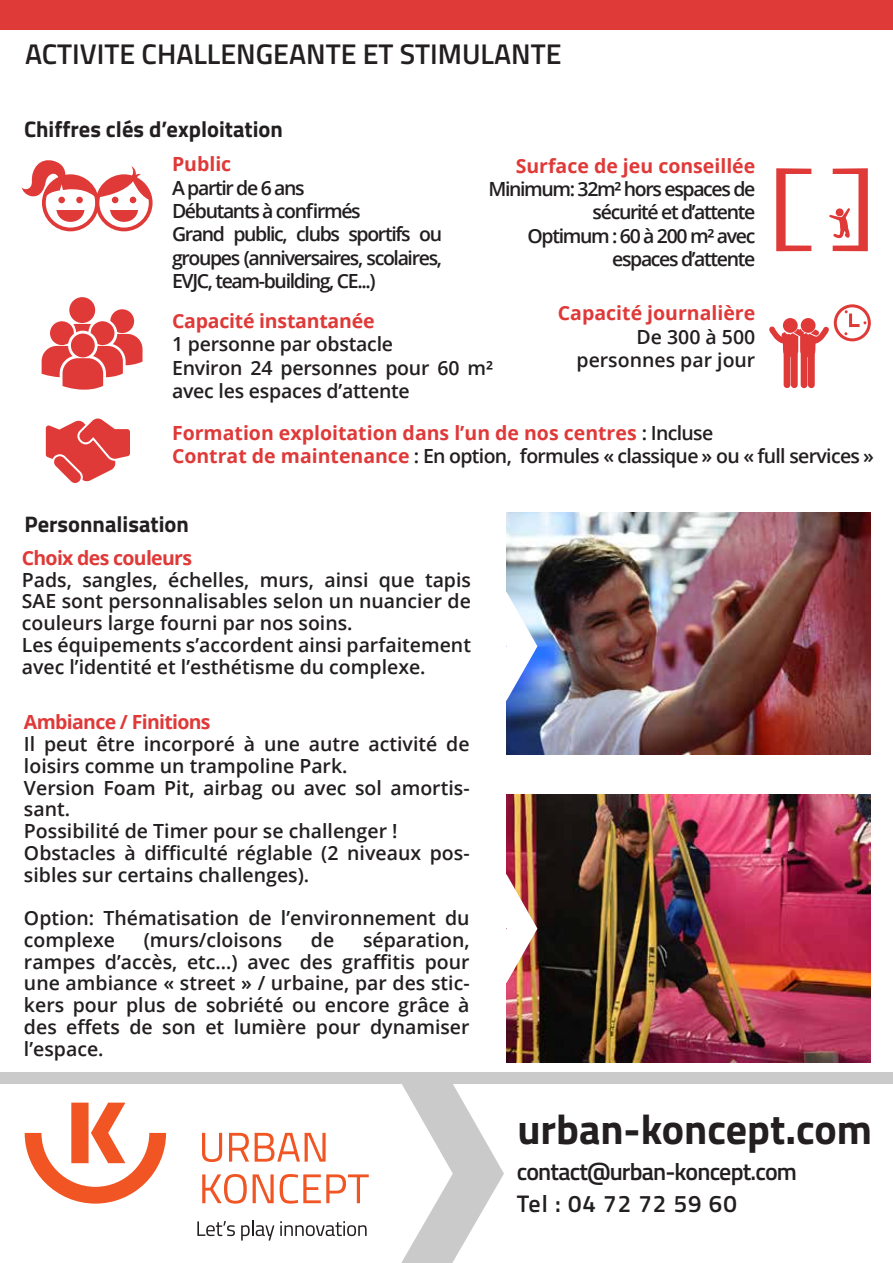
<style>
.page{position:relative;width:893px;height:1263px;background:#fff}
.page>*{position:absolute;margin:0;border:0;box-sizing:border-box;transform-origin:0 0}
.t1{font:700 42px "Titillium Web";color:#231f20}
.t2{font:600 28.5px "Titillium Web";color:#231f20}
.t3{font:600 24px "Titillium Web";letter-spacing:-.035em;color:#231f20}
.t4{font:600 24px "Titillium Web";letter-spacing:.04em;color:#231f20}
.t5{font:700 22.5px "Titillium Web";color:#231f20}
.t6{font:600 19.5px/21.8px "Open Sans";color:#231f20}
.t7{font:600 19.5px/23.4px "Open Sans";letter-spacing:-.07em;color:#231f20}
.t8{font:700 19.5px/23.4px "Open Sans";color:#df3938}
.t9{font:700 19.5px "Open Sans";letter-spacing:-.035em;color:#df3938}
.s1{font-weight:600;color:#231f20}
</style>
<div class="page">
<img style="left:507px;top:794px;width:364px;height:269px">
<div style="left:0;top:1072px;width:893px;height:12px;background:#cacaca"></div>
<svg style="left:202px;top:1133px;width:20px;height:29px"></svg>
<svg style="left:229px;top:1133px;width:20px;height:28px"></svg>
<svg style="left:255px;top:1133px;width:71px;height:28px"></svg>
<svg style="left:202px;top:1174px;width:45px;height:29px"></svg>
<svg style="left:253px;top:1174px;width:21px;height:29px"></svg>
<svg style="left:280px;top:1174px;width:89px;height:29px"></svg>
<svg style="left:25px;top:1103px;width:141px;height:100px"></svg>
<svg style="left:197px;top:1221px;width:38px;height:15px"></svg>
<svg style="left:241px;top:1221px;width:33px;height:19px"></svg>
<svg style="left:280px;top:1221px;width:87px;height:15px"></svg>
<svg style="left:22px;top:160px;width:131px;height:71px"></svg>
<div style="left:834px;top:304px;width:37px;height:37px;border:3px solid #df3938;border-radius:50%"></div>
<div style="left:838px;top:309px;width:28px;height:28px;border:3px dashed #df3938;border-radius:50%"></div>
<svg style="left:847px;top:311px;width:15px;height:18px"></svg>
<svg style="left:42px;top:297px;width:100px;height:93px"></svg>
<div style="left:0;top:0;width:893px;height:30px;background:#df3938"></div>
<div style="left:801px;top:318px;width:14px;height:15px;background:#df3938;border-radius:50%"></div>
<div style="left:783px;top:318px;width:15px;height:15px;background:#df3938;border-radius:50%"></div>
<svg style="left:769px;top:326px;width:60px;height:62px"></svg>
<svg style="left:401px;top:1084px;width:103px;height:179px"></svg>
<svg style="left:506px;top:874px;width:31px;height:109px"></svg>
<svg style="left:776px;top:168px;width:35px;height:83px"></svg>
<svg style="left:829px;top:168px;width:39px;height:83px"></svg>
<svg style="left:46px;top:418px;width:84px;height:65px"></svg>
<img style="left:507px;top:512px;width:363px;height:242px">
<svg style="left:506px;top:592px;width:31px;height:109px"></svg>
<h2 class="t2" style="left:25px;top:32px;width:538px">ACTIVITE CHALLENGEANTE ET STIMULANTE</h2>
<p class="t5" style="left:24px;top:112px;width:260px">Chiffres clés d’exploitation</p>
<p class="t8" style="left:172px;top:152px;width:61px">Public</p>
<p class="t7" style="left:172px;top:175px;width:272px">A partir de 6 ans<br>Débutants à confirmés<br>Grand public, clubs sportifs ou groupes (anniversaires, scolaires,<br>EVJC, team-building, CE...)</p>
<p class="t8" style="left:516px;top:153px;width:241px">Surface de jeu conseillée</p>
<p class="t7" style="left:488px;top:177px;width:269px;text-align:right">Minimum: 32m² hors espaces de sécurité et d’attente<br>Optimum : 60 à 200 m² avec espaces d’attente</p>
<p class="t8" style="left:172px;top:309px;width:204px">Capacité instantanée</p>
<p class="t6" style="left:172px;top:332px;width:323px;line-height:23.4px">1 personne par obstacle<br>Environ 24 personnes pour 60 m² avec les espaces d’attente</p>
<p class="t8" style="left:558px;top:301px;width:199px">Capacité journalière</p>
<p class="t6" style="left:576px;top:325px;width:180px;line-height:23.4px;text-align:right">De 300 à 500 personnes par jour</p>
<p class="t8" style="left:172px;top:421px;width:703px">Formation exploitation dans l’un de nos centres <span class="s1">: Incluse<br></span>Contrat de maintenance <span class="s1">: En option, formules « classique » ou « full services »</span></p>
<p class="t5" style="left:25px;top:507px;width:166px">Personnalisation</p>
<p class="t9" style="left:22px;top:544px;width:172px">Choix des couleurs</p>
<p class="t6" style="left:22px;top:568px;width:451px">Pads, sangles, échelles, murs, ainsi que tapis SAE sont personnalisables selon un nuancier de couleurs large fourni par nos soins.<br>Les équipements s’accordent ainsi parfaitement avec l’identité et l’esthétisme du complexe.</p>
<p class="t9" style="left:24px;top:708px;width:188px">Ambiance / Finitions</p>
<p class="t6" style="left:24px;top:733px;width:447px">Il peut être incorporé à une autre activité de loisirs comme un trampoline Park.<br>Version Foam Pit, airbag ou avec sol amortis&shy;sant.<br>Possibilité de Timer pour se challenger !<br>Obstacles à difficulté réglable (2 niveaux pos&shy;sibles sur certains challenges).</p>
<p class="t6" style="left:24px;top:907px;width:447px">Option: Thématisation de l’environnement du complexe</p>
<p class="t6" style="left:24px;top:928px;width:447px;text-align:justify;text-indent:339px">séparation, rampes d’accès, etc…) avec des graffitis pour une ambiance « street » / urbaine, par des stic&shy;kers pour plus de sobriété ou encore grâce à des effets de son et lumière pour dynamiser l’espace.</p>
<p class="t6" style="left:144px;top:928px;width:140px">(murs/cloisons</p>
<p class="t6" style="left:311px;top:928px;width:25px">de</p>
<h1 class="t1" style="left:517px;top:1097px;width:356px">urban-koncept.com</h1>
<p class="t3" style="left:517px;top:1154px;width:282px">contact@urban-koncept.com</p>
<p class="t4" style="left:517px;top:1185px;width:221px">Tel : 04 72 72 59 60</p>
</div>
